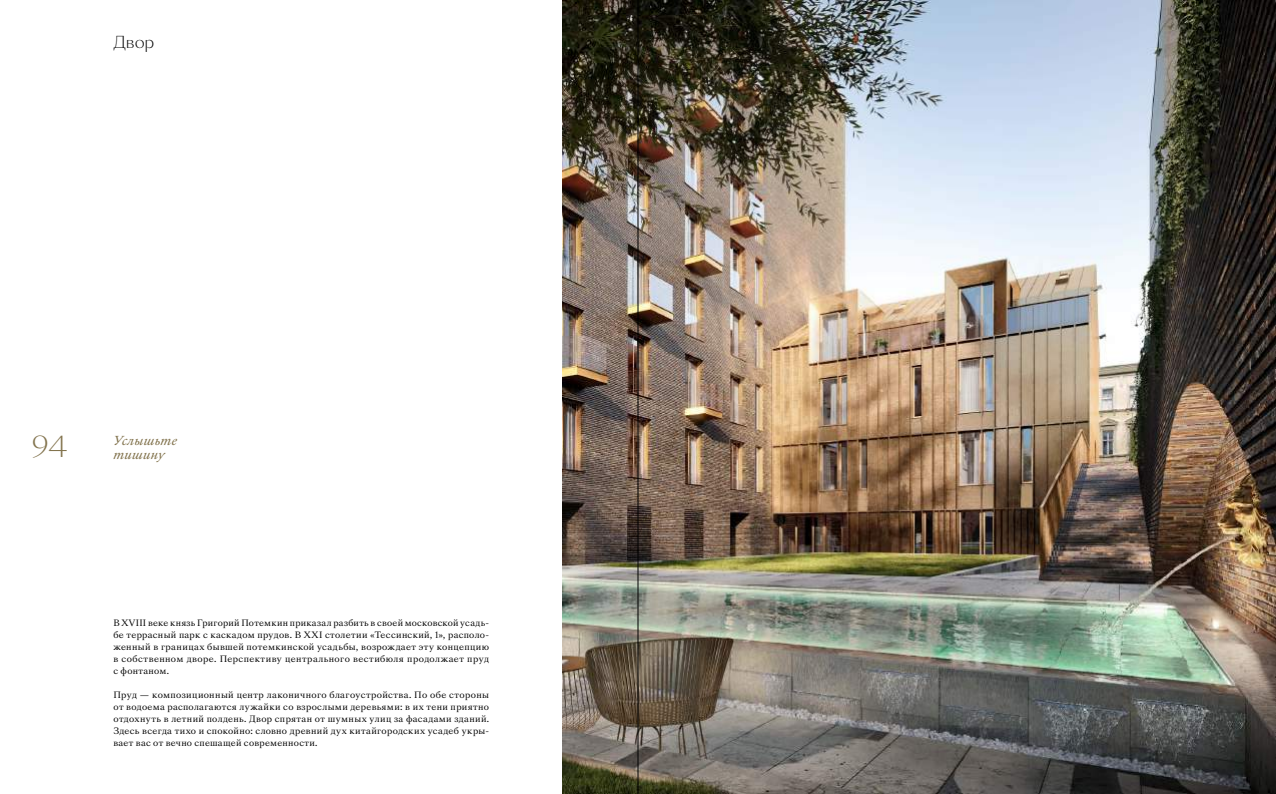
<style>
.page{position:relative;width:1276px;height:794px;background:#fff}
.page>*{position:absolute;margin:0;border:0;box-sizing:border-box;transform-origin:0 0}
.t1{font:300 28px "Sang Bleu Sunrise";color:#83744e}
.t2{font:300 16px "Sang Bleu Sunrise";color:#000}
.t3{font:italic 12px/14px "Sang Bleu Versailles";letter-spacing:.03em;color:#83744e}
.t4{font:8.5px/12px "Sang Bleu Versailles";letter-spacing:.04em;color:#000;text-align:justify}
</style>
<div class="page">
<img style="left:563px;top:0;width:712px;height:794px">
<hr style="left:637px;top:0;width:1px;height:794px;background:#000">
<h2 class="t2" style="left:113px;top:31px;width:43px">Двор</h2>
<h1 class="t1" style="left:31px;top:428px;width:38px">94</h1>
<h3 class="t3" style="left:113px;top:434px;width:65px">Услышьте тишину</h3>
<p class="t4" style="left:113px;top:616px;width:377px">В XVIII веке князь Григорий Потемкин приказал разбить в своей московской усадь&shy;бе террасный парк с каскадом прудов. В XXI столетии «Тессинский, 1», располо&shy;женный в границах бывшей потемкинской усадьбы, возрождает эту концепцию в собственном дворе. Перспективу центрального вестибюля продолжает пруд с фонтаном.</p>
<p class="t4" style="left:113px;top:689px;width:377px">Пруд — композиционный центр лаконичного благоустройства. По обе стороны от водоема располагаются лужайки со взрослыми деревьями: в их тени приятно отдохнуть в летний полдень. Двор спрятан от шумных улиц за фасадами зданий.<br>Здесь всегда тихо и спокойно: словно древний дух китайгородских усадеб укры&shy;вает вас от вечно спешащей современности.</p>
</div>
